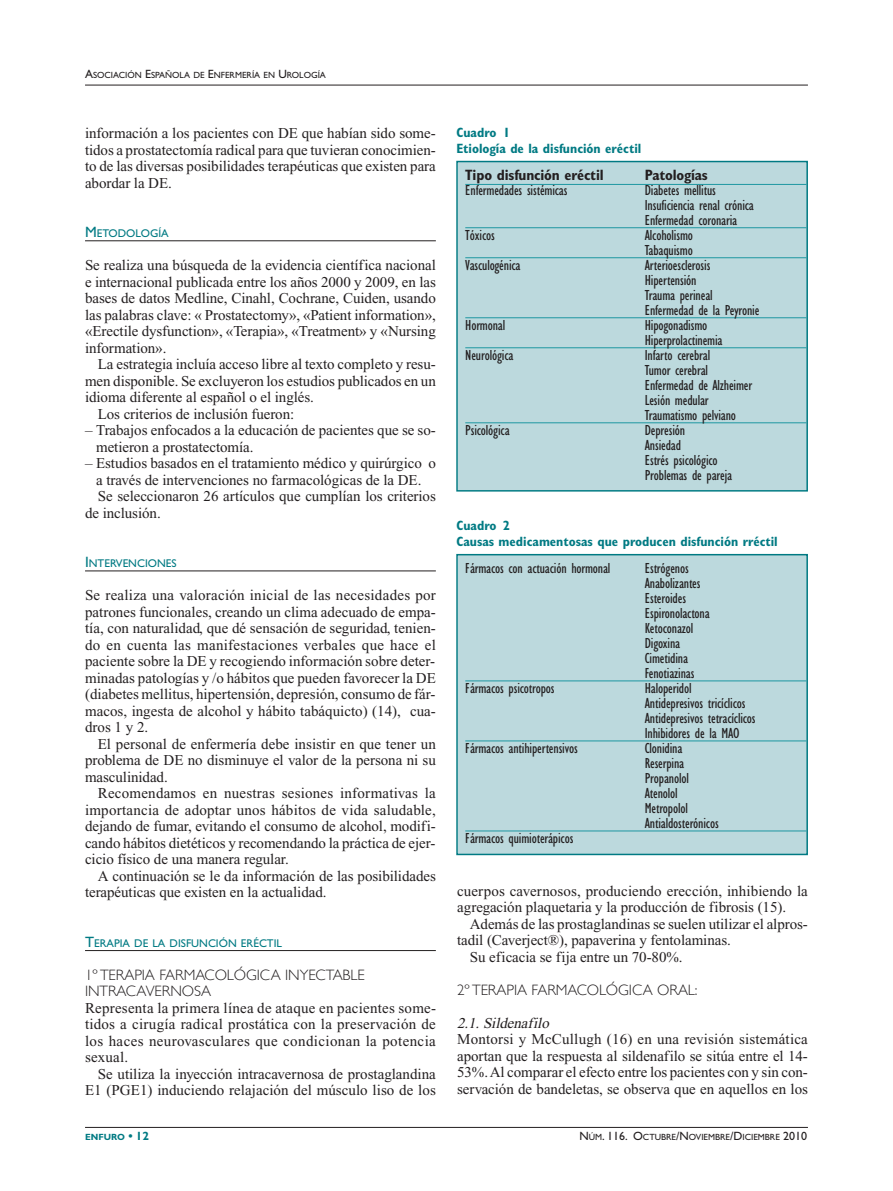
<style>
.page{position:relative;width:893px;height:1191px;background:#fff}
.page>*{position:absolute;margin:0;border:0;box-sizing:border-box;transform-origin:0 0}
.t1{font:15px/16.5px "Times New Roman";letter-spacing:-.005em;color:#231f20}
.t2{font:condensed 15px/15px "Gill Sans";letter-spacing:-.01em;color:#231f20}
.t3{font:15px "Times New Roman";letter-spacing:.015em;color:#231f20}
.t4{font:15px "Times New Roman";letter-spacing:.02em;color:#231f20}
.t5{font:300 15px "Gill Sans";letter-spacing:-.005em;color:#231f20}
.t6{font:15px "Times New Roman";letter-spacing:.025em;color:#231f20}
.t7{font:700 condensed 15px "Gill Sans";letter-spacing:-.01em;color:#231f20}
.t8{font:700 condensed 13.5px/16.5px "Gill Sans";color:#007a83}
.t9{font:11.25px "Gill Sans";color:#007a83}
.t10{font:9px "Gill Sans";color:#231f20}
.t11{font:700 9px "Gill Sans";color:#007a83}
.s1{font-size:12px}
.s2{font-size:15px}
.s3{font-style:italic}
</style>
<div class="page">
<hr style="left:85px;top:240px;width:351px;height:1px;background:#231f20">
<hr style="left:85px;top:570px;width:351px;height:1px;background:#231f20">
<hr style="left:85px;top:950px;width:351px;height:1px;background:#231f20">
<hr style="left:85px;top:85px;width:723px;height:1px;background:#231f20">
<hr style="left:85px;top:1127px;width:723px;height:1px;background:#231f20">
<div style="left:458px;top:162px;width:348px;height:328px;background:#bcd9dd"></div>
<div style="left:456px;top:161px;width:352px;height:330px;border:2px solid #007a83"></div>
<hr style="left:465px;top:184px;width:341px;height:1px;background:#1d97a1">
<hr style="left:465px;top:227px;width:341px;height:1px;background:#1d97a1">
<hr style="left:465px;top:257px;width:341px;height:1px;background:#1d97a1">
<hr style="left:465px;top:317px;width:341px;height:1px;background:#1d97a1">
<hr style="left:465px;top:347px;width:341px;height:1px;background:#1d97a1">
<hr style="left:465px;top:422px;width:341px;height:1px;background:#1d97a1">
<div style="left:458px;top:555px;width:348px;height:298px;background:#bcd9dd"></div>
<div style="left:456px;top:554px;width:352px;height:301px;border:2px solid #007a83"></div>
<hr style="left:465px;top:680px;width:341px;height:1px;background:#1d97a1">
<hr style="left:465px;top:740px;width:341px;height:1px;background:#1d97a1">
<hr style="left:465px;top:830px;width:341px;height:1px;background:#1d97a1">
<p class="t10" style="left:85px;top:72px;width:242px"><span class="s1">A</span>SOCIACIÓN <span class="s1">E</span>SPAÑOLA DE <span class="s1">E</span>NFERMERÍA EN <span class="s1">U</span>ROLOGÍA</p>
<p class="t1" style="left:85px;top:126px;width:352px;text-align:justify">información a los pacientes con DE que habían sido some&shy;tidos a prostatectomía radical para que tuvieran conocimien&shy;to de las diversas posibilidades terapéuticas que existen para abordar la DE.</p>
<p class="t9" style="left:85px;top:229px;width:85px"><span class="s2">M</span>ETODOLOGÍA</p>
<p class="t1" style="left:85px;top:258px;width:352px">Se realiza una búsqueda de la evidencia científica nacional</p>
<p class="t1" style="left:85px;top:275px;width:352px">e internacional publicada entre los años 2000 y 2009, en las</p>
<p class="t1" style="left:85px;top:291px;width:352px">bases de datos Medline, Cinahl, Cochrane, Cuiden, usando</p>
<p class="t1" style="left:85px;top:308px;width:352px">las palabras clave: « Prostatectomy», «Patient information»,</p>
<p class="t1" style="left:85px;top:324px;width:352px">«Erectile dysfunction», «Terapia», «Treatment» y «Nursing</p>
<p class="t1" style="left:85px;top:341px;width:83px">information».</p>
<p class="t1" style="left:98px;top:357px;width:339px">La estrategia incluía acceso libre al texto completo y resu-</p>
<p class="t1" style="left:85px;top:374px;width:352px">men disponible. Se excluyeron los estudios publicados en un</p>
<p class="t1" style="left:85px;top:390px;width:230px">idioma diferente al español o el inglés.</p>
<p class="t1" style="left:98px;top:407px;width:198px">Los criterios de inclusión fueron:</p>
<p class="t1" style="left:96px;top:423px;width:341px;text-indent:-11px">– Trabajos enfocados a la educación de pacientes que se so&shy;metieron a prostatectomía.</p>
<p class="t1" style="left:85px;top:456px;width:352px">– Estudios basados en el tratamiento médico y quirúrgico o</p>
<p class="t1" style="left:96px;top:473px;width:327px">a través de intervenciones no farmacológicas de la DE.</p>
<p class="t1" style="left:98px;top:489px;width:340px">Se seleccionaron 26 artículos que cumplían los criterios</p>
<p class="t1" style="left:85px;top:506px;width:77px">de inclusión.</p>
<p class="t9" style="left:85px;top:559px;width:93px"><span class="s2">I</span>NTERVENCIONES</p>
<p class="t4" style="left:85px;top:590px;width:352px">Se realiza una valoración inicial de las necesidades por</p>
<p class="t1" style="left:85px;top:605px;width:352px">patrones funcionales, creando un clima adecuado de empa-</p>
<p class="t1" style="left:85px;top:621px;width:352px">tía, con naturalidad, que dé sensación de seguridad, tenien-</p>
<p class="t4" style="left:85px;top:639px;width:352px">do en cuenta las manifestaciones verbales que hace el</p>
<p class="t1" style="left:85px;top:654px;width:352px">paciente sobre la DE y recogiendo información sobre deter-</p>
<p class="t1" style="left:85px;top:671px;width:352px">minadas patologías y /o hábitos que pueden favorecer la DE</p>
<p class="t1" style="left:85px;top:687px;width:352px">(diabetes mellitus, hipertensión, depresión, consumo de fár-</p>
<p class="t1" style="left:85px;top:704px;width:352px">macos, ingesta de alcohol y hábito tabáquicto) (14), cua-</p>
<p class="t1" style="left:85px;top:720px;width:65px">dros 1 y 2.</p>
<p class="t1" style="left:98px;top:737px;width:340px">El personal de enfermería debe insistir en que tener un</p>
<p class="t1" style="left:85px;top:753px;width:352px">problema de DE no disminuye el valor de la persona ni su</p>
<p class="t1" style="left:85px;top:770px;width:84px">masculinidad.</p>
<p class="t3" style="left:98px;top:788px;width:340px">Recomendamos en nuestras sesiones informativas la</p>
<p class="t3" style="left:85px;top:804px;width:352px">importancia de adoptar unos hábitos de vida saludable,</p>
<p class="t1" style="left:85px;top:819px;width:352px">dejando de fumar, evitando el consumo de alcohol, modifi-</p>
<p class="t1" style="left:85px;top:836px;width:352px">cando hábitos dietéticos y recomendando la práctica de ejer-</p>
<p class="t1" style="left:85px;top:852px;width:205px">cicio físico de una manera regular.</p>
<p class="t1" style="left:98px;top:869px;width:340px">A continuación se le da información de las posibilidades</p>
<p class="t1" style="left:85px;top:885px;width:243px">terapéuticas que existen en la actualidad.</p>
<p class="t9" style="left:85px;top:938px;width:199px"><span class="s2">T</span>ERAPIA DE LA DISFUNCIÓN ERÉCTIL</p>
<p class="t5" style="left:85px;top:966px;width:281px">1º TERAPIA FARMACOLÓGICA INYECTABLE</p>
<p class="t5" style="left:85px;top:983px;width:128px">INTRACAVERNOSA</p>
<p class="t3" style="left:85px;top:1002px;width:353px">Representa la primera línea de ataque en pacientes some-</p>
<p class="t3" style="left:85px;top:1019px;width:352px">tidos a cirugía radical prostática con la preservación de</p>
<p class="t6" style="left:85px;top:1035px;width:352px">los haces neurovasculares que condicionan la potencia</p>
<p class="t1" style="left:85px;top:1050px;width:45px">sexual.</p>
<p class="t1" style="left:98px;top:1067px;width:340px">Se utiliza la inyección intracavernosa de prostaglandina</p>
<p class="t1" style="left:85px;top:1083px;width:352px">E1 (PGE1) induciendo relajación del músculo liso de los</p>
<p class="t8" style="left:456px;top:125px;width:186px">Cuadro 1<br>Etiología de la disfunción eréctil</p>
<p class="t7" style="left:465px;top:169px;width:140px">Tipo disfunción eréctil</p>
<p class="t7" style="left:645px;top:169px;width:64px">Patologías</p>
<p class="t2" style="left:465px;top:184px;width:104px">Enfermedades sistémicas</p>
<p class="t2" style="left:645px;top:184px;width:111px">Diabetes mellitus<br>Insuficiencia renal crónica<br>Enfermedad coronaria</p>
<p class="t2" style="left:465px;top:229px;width:31px">Tóxicos</p>
<p class="t2" style="left:645px;top:229px;width:50px">Alcoholismo<br>Tabaquismo</p>
<p class="t2" style="left:465px;top:259px;width:57px">Vasculogénica</p>
<p class="t2" style="left:645px;top:259px;width:116px">Arterioesclerosis<br>Hipertensión<br>Trauma perineal<br>Enfermedad de la Peyronie</p>
<p class="t2" style="left:465px;top:319px;width:42px">Hormonal</p>
<p class="t2" style="left:645px;top:319px;width:79px">Hipogonadismo<br>Hiperprolactinemia</p>
<p class="t2" style="left:465px;top:349px;width:50px">Neurológica</p>
<p class="t2" style="left:645px;top:349px;width:109px">Infarto cerebral<br>Tumor cerebral<br>Enfermedad de Alzheimer<br>Lesión medular<br>Traumatismo pelviano</p>
<p class="t2" style="left:465px;top:424px;width:46px">Psicológica</p>
<p class="t2" style="left:645px;top:424px;width:89px">Depresión<br>Ansiedad<br>Estrés psicológico<br>Problemas de pareja</p>
<p class="t8" style="left:456px;top:518px;width:323px">Cuadro 2<br>Causas medicamentosas que producen disfunción rréctil</p>
<p class="t2" style="left:465px;top:562px;width:147px">Fármacos con actuación hormonal</p>
<p class="t2" style="left:645px;top:562px;width:66px">Estrógenos<br>Anabolizantes<br>Esteroides<br>Espironolactona<br>Ketoconazol<br>Digoxina<br>Cimetidina<br>Fenotiazinas</p>
<p class="t2" style="left:465px;top:682px;width:91px">Fármacos psicotropos</p>
<p class="t2" style="left:645px;top:682px;width:112px">Haloperidol<br>Antidepresivos tricíclicos<br>Antidepresivos tetracíclicos<br>Inhibidores de la MAO</p>
<p class="t2" style="left:465px;top:742px;width:114px">Fármacos antihipertensivos</p>
<p class="t2" style="left:645px;top:742px;width:75px">Clonidina<br>Reserpina<br>Propanolol<br>Atenolol<br>Metropolol<br>Antialdosterónicos</p>
<p class="t2" style="left:465px;top:832px;width:110px">Fármacos quimioterápicos</p>
<p class="t1" style="left:457px;top:883px;width:352px">cuerpos cavernosos, produciendo erección, inhibiendo la</p>
<p class="t1" style="left:457px;top:900px;width:330px">agregación plaquetaria y la producción de fibrosis (15).</p>
<p class="t1" style="left:470px;top:916px;width:339px">Además de las prostaglandinas se suelen utilizar el alpros-</p>
<p class="t1" style="left:457px;top:933px;width:275px">tadil (Caverject®), papaverina y fentolaminas.</p>
<p class="t1" style="left:470px;top:949px;width:214px">Su eficacia se fija entre un 70-80%.</p>
<p class="t5" style="left:457px;top:981px;width:242px">2º TERAPIA FARMACOLÓGICA ORAL:</p>
<p class="t1" style="left:457px;top:1015px;width:352px"><span class="s3">2.1. Sildenafilo<br></span>Montorsi y McCullugh (16) en una revisión sistemática aportan que la respuesta al sildenafilo se sitúa entre el 14- 53%.Al comparar el efecto entre los pacientes con y sin con&shy;servación de bandeletas, se observa que en aquellos en los</p>
<p class="t11" style="left:85px;top:1133px;width:66px">ENFURO <span class="s1">• 12</span></p>
<p class="t10" style="left:579px;top:1133px;width:229px"><span class="s1">N</span>ÚM<span class="s1">. 116. O</span>CTUBRE<span class="s1">/N</span>OVIEMBRE<span class="s1">/D</span>ICIEMBRE <span class="s1">2010</span></p>
</div>
